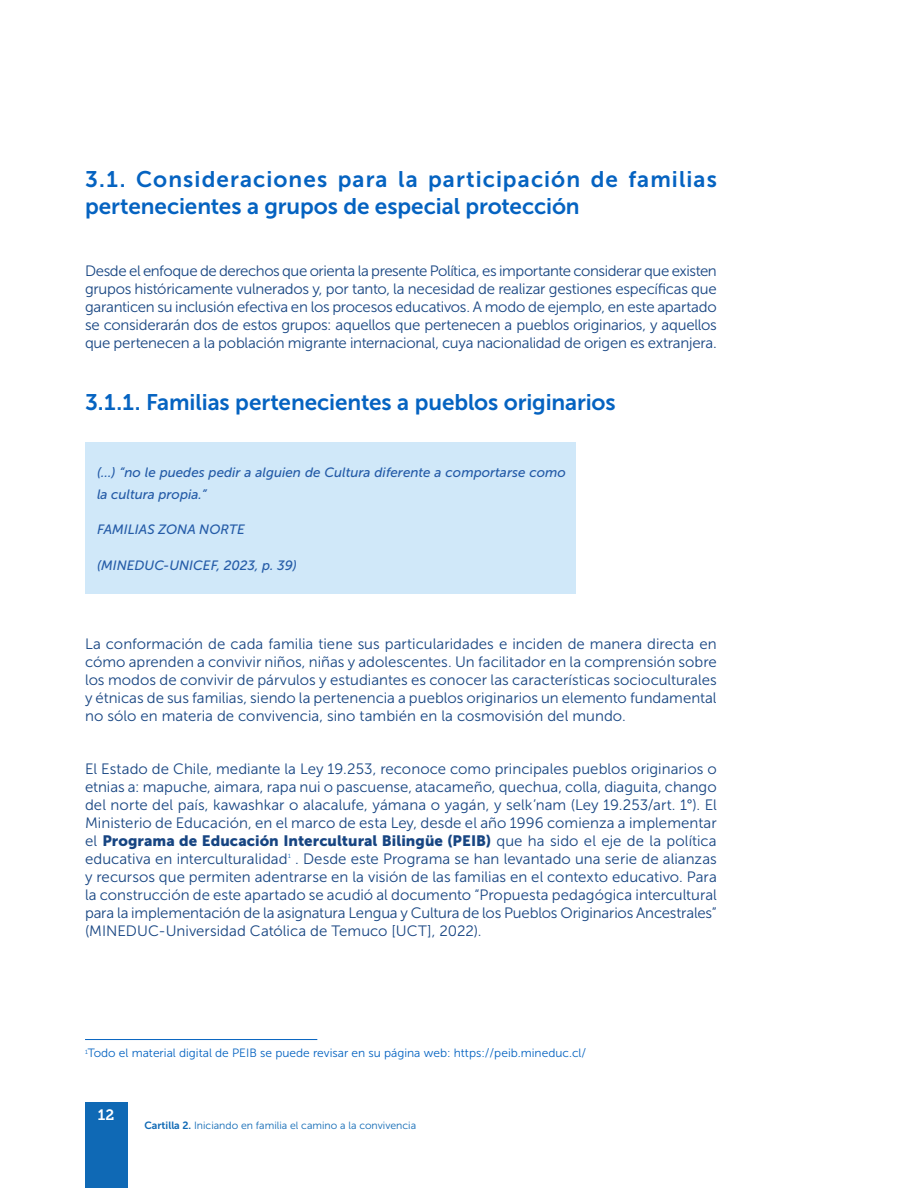
<style>
.page{position:relative;width:918px;height:1188px;background:#fff}
.page>*{position:absolute;margin:0;border:0;box-sizing:border-box;transform-origin:0 0}
.t1{font:22.5px/27px "Museo Sans 700";letter-spacing:.04em;color:#0563c1}
.t2{font:22.5px "Museo Sans 700";color:#0563c1}
.t3{font:15px/18px "Museo Sans 300";color:#174582;text-align:justify}
.t4{font:15px "Museo Sans 900";letter-spacing:.005em;color:#174582}
.t5{font:15px "Museo Slab 700";color:#fff}
.t6{font:italic 13.5px/22.5px "Museo Sans 500";color:#245ba7}
.t7{font:12px "Museo Sans 300";color:#0563c1}
.t8{font:10.5px "Museo Sans 300";color:#0f69b5}
.t9{font:6px "Museo Sans 300";color:#0563c1}
.s1{font-family:"Museo Sans 300"}
.s2{font-family:"Museo Sans 700"}
</style>
<div class="page">
<div style="left:85px;top:1103px;width:42px;height:85px;background:#0f69b5"></div>
<div style="left:85px;top:442px;width:490px;height:152px;background:#d0e8f9"></div>
<hr style="left:85px;top:1039px;width:232px;height:1px;background:#0563c1">
<h1 class="t1" style="left:85px;top:166px;width:633px">3.1. Consideraciones para la participación de familias pertenecientes a grupos de especial protección</h1>
<p class="t3" style="left:85px;top:262px;width:633px">Desde el enfoque de derechos que orienta la presente Política, es importante considerar que existen grupos históricamente vulnerados y, por tanto, la necesidad de realizar gestiones específicas que garanticen su inclusión efectiva en los procesos educativos. A modo de ejemplo, en este apartado se considerarán dos de estos grupos: aquellos que pertenecen a pueblos originarios, y aquellos que pertenecen a la población migrante internacional, cuya nacionalidad de origen es extranjera.</p>
<h1 class="t2" style="left:85px;top:390px;width:532px">3.1.1. Familias pertenecientes a pueblos originarios</h1>
<p class="t6" style="left:97px;top:461px;width:470px">(…) “no le puedes pedir a alguien de Cultura diferente a comportarse como la cultura propia.”</p>
<p class="t6" style="left:97px;top:519px;width:149px">FAMILIAS ZONA NORTE</p>
<p class="t6" style="left:97px;top:554px;width:201px">(MINEDUC-UNICEF, 2023, p. 39)</p>
<p class="t3" style="left:85px;top:635px;width:633px">La conformación de cada familia tiene sus particularidades e inciden de manera directa en cómo aprenden a convivir niños, niñas y adolescentes. Un facilitador en la comprensión sobre los modos de convivir de párvulos y estudiantes es conocer las características socioculturales y étnicas de sus familias, siendo la pertenencia a pueblos originarios un elemento fundamental no sólo en materia de convivencia, sino también en la cosmovisión del mundo.</p>
<p class="t3" style="left:85px;top:760px;width:633px">El Estado de Chile, mediante la Ley 19.253, reconoce como principales pueblos originarios o etnias a: mapuche, aimara, rapa nui o pascuense, atacameño, quechua, colla, diaguita, chango del norte del país, kawashkar o alacalufe, yámana o yagán, y selk’nam (Ley 19.253/art. 1°). El Ministerio de Educación, en el marco de esta Ley, desde el año 1996 comienza a implementar</p>
<p class="t4" style="left:85px;top:832px;width:633px"><span class="s1">el</span> Programa de Educación Intercultural Bilingüe (PEIB) <span class="s1">que ha sido el eje de la política</span></p>
<p class="t3" style="left:85px;top:850px;width:204px">educativa en interculturalidad</p>
<p class="t9" style="left:288px;top:853px;width:4px">1</p>
<p class="t3" style="left:85px;top:850px;width:633px;text-indent:210px">. Desde este Programa se han levantado una serie de alianzas y recursos que permiten adentrarse en la visión de las familias en el contexto educativo. Para la construcción de este apartado se acudió al documento “Propuesta pedagógica intercultural para la implementación de la asignatura Lengua y Cultura de los Pueblos Originarios Ancestrales” (MINEDUC-Universidad Católica de Temuco [UCT], 2022).</p>
<p class="t7" style="left:85px;top:1047px;width:503px"><sup>1</sup>Todo el material digital de PEIB se puede revisar en su página web: https://peib.mineduc.cl/</p>
<p class="t5" style="left:98px;top:1107px;width:18px">12</p>
<p class="t8" style="left:144px;top:1120px;width:273px"><span class="s2">Cartilla 2.</span> Iniciando en familia el camino a la convivencia</p>
</div>
